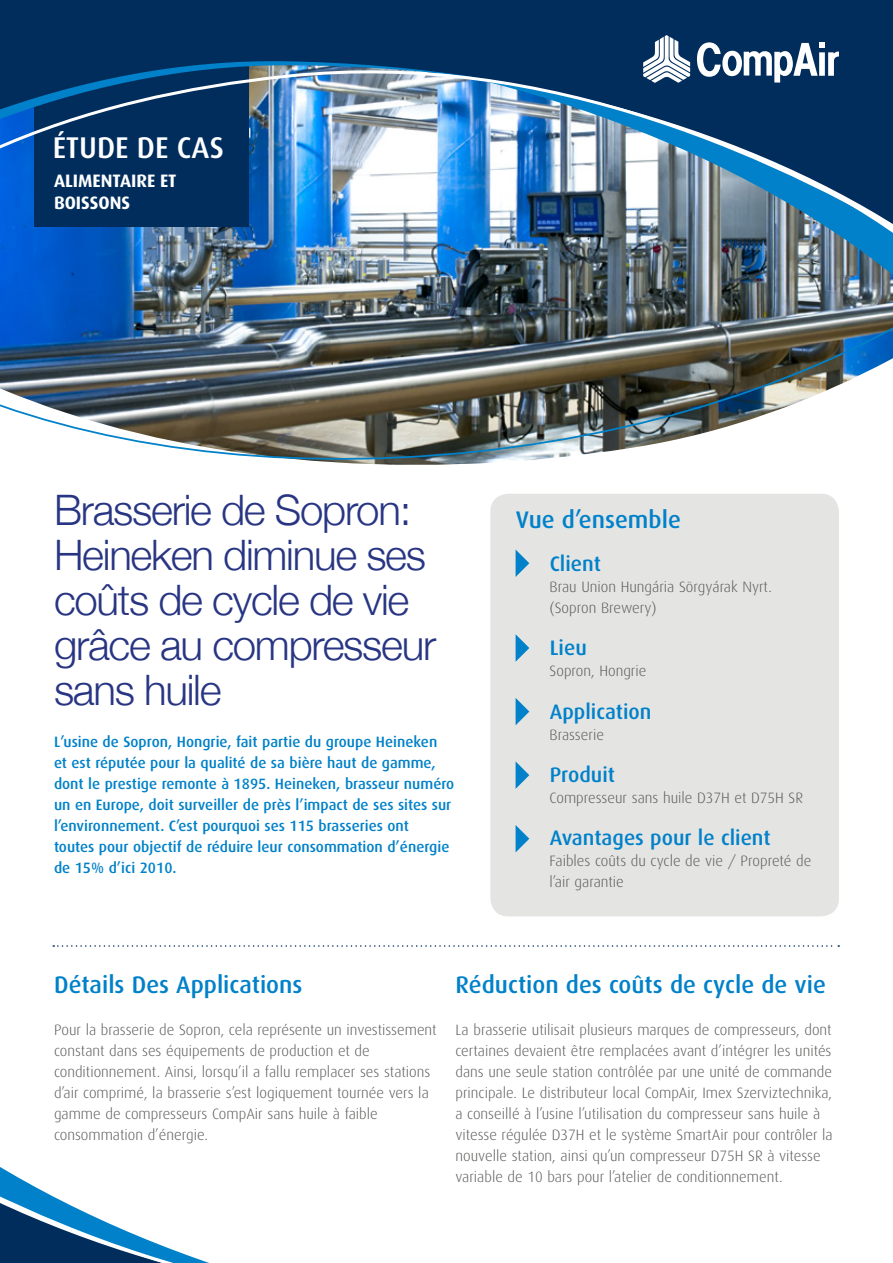
<style>
.page{position:relative;width:893px;height:1263px;background:#fff}
.page>*{position:absolute;margin:0;border:0;box-sizing:border-box;transform-origin:0 0}
.t1{font:300 42px/45px "Helvetica Neue";letter-spacing:-.03em;color:#283583}
.t2{font:500 30px "Dax";color:#fff}
.t3{font:500 24px "Dax";color:#0081c9}
.t4{font:500 21px "Dax";color:#0081c9}
.t5{font:700 18px/21.6px "Dax";color:#fff}
.t6{font:300 15px/21px "Dax";color:#575756}
.t7{font:500 15px/21px "Dax";color:#0081c9}
</style>
<div class="page">
<img style="left:0;top:289px;width:893px;height:207px">
<img style="left:0;top:263px;width:893px;height:26px">
<img style="left:0;top:0;width:893px;height:263px">
<svg style="left:697px;top:42px;width:142px;height:41px"></svg>
<svg style="left:643px;top:35px;width:47px;height:48px"></svg>
<svg style="left:0;top:1167px;width:209px;height:96px"></svg>
<div style="left:490px;top:494px;width:349px;height:422px;background:#e4e4e3;border-radius:18px"></div>
<svg style="left:516px;top:550px;width:13px;height:27px"></svg>
<svg style="left:516px;top:634px;width:13px;height:28px"></svg>
<svg style="left:516px;top:698px;width:13px;height:27px"></svg>
<svg style="left:516px;top:762px;width:13px;height:27px"></svg>
<svg style="left:53px;top:945px;width:786px;height:2px"></svg>
<svg style="left:516px;top:825px;width:13px;height:27px"></svg>
<h2 class="t2" style="left:53px;top:131px;width:173px">ÉTUDE DE CAS</h2>
<p class="t5" style="left:54px;top:170px;width:124px">ALIMENTAIRE ET<br>BOISSONS</p>
<h1 class="t1" style="left:54px;top:484px;width:384px">Brasserie de Sopron:<br>Heineken diminue ses coûts de cycle de vie grâce au compresseur sans huile</h1>
<p class="t7" style="left:54px;top:731px;width:402px">L’usine de Sopron, Hongrie, fait partie du groupe Heineken<br>et est réputée pour la qualité de sa bière haut de gamme, dont le prestige remonte à 1895. Heineken, brasseur numéro un en Europe, doit surveiller de près l’impact de ses sites sur l’environnement. C’est pourquoi ses 115 brasseries ont<br>toutes pour objectif de réduire leur consommation d’énergie de 15% d’ici 2010.</p>
<h3 class="t3" style="left:516px;top:506px;width:167px">Vue d’ensemble</h3>
<h3 class="t4" style="left:550px;top:552px;width:53px">Client</h3>
<p class="t6" style="left:550px;top:577px;width:224px">Brau Union Hungária Sörgyárak Nyrt. (Sopron Brewery)</p>
<h3 class="t4" style="left:550px;top:636px;width:39px">Lieu</h3>
<p class="t6" style="left:550px;top:661px;width:98px">Sopron, Hongrie</p>
<h3 class="t4" style="left:550px;top:700px;width:103px">Application</h3>
<p class="t6" style="left:550px;top:724px;width:56px">Brasserie</p>
<h3 class="t4" style="left:550px;top:763px;width:67px">Produit</h3>
<p class="t6" style="left:550px;top:787px;width:255px">Compresseur sans huile D37H et D75H SR</p>
<h3 class="t4" style="left:550px;top:826px;width:222px">Avantages pour le client</h3>
<p class="t6" style="left:550px;top:851px;width:263px">Faibles coûts du cycle de vie / Propreté de l’air garantie</p>
<h3 class="t3" style="left:54px;top:971px;width:250px">Détails Des Applications</h3>
<p class="t6" style="left:54px;top:1020px;width:384px">Pour la brasserie de Sopron, cela représente un investissement constant dans ses équipements de production et de conditionnement. Ainsi, lorsqu’il a fallu remplacer ses stations d’air comprimé, la brasserie s’est logiquement tournée vers la gamme de compresseurs CompAir sans huile à faible consommation d’énergie.</p>
<h3 class="t3" style="left:456px;top:971px;width:372px">Réduction des coûts de cycle de vie</h3>
<p class="t6" style="left:455px;top:1020px;width:379px">La brasserie utilisait plusieurs marques de compresseurs, dont certaines devaient être remplacées avant d’intégrer les unités dans une seule station contrôlée par une unité de commande principale. Le distributeur local CompAir, Imex Szerviztechnika, a conseillé à l’usine l’utilisation du compresseur sans huile à vitesse régulée D37H et le système SmartAir pour contrôler la nouvelle station, ainsi qu’un compresseur D75H SR à vitesse variable de 10 bars pour l’atelier de conditionnement.</p>
</div>
